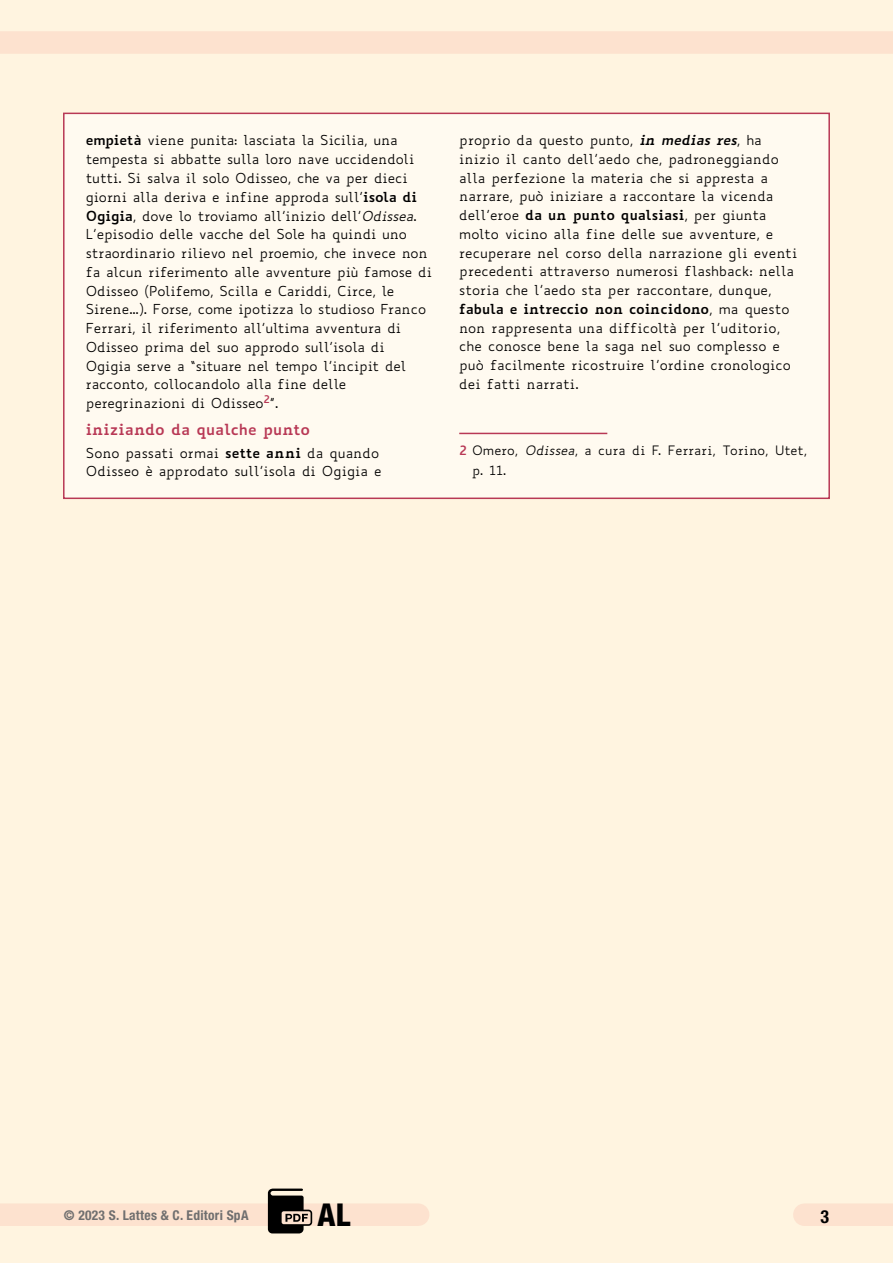
<style>
.page{position:relative;width:893px;height:1263px;background:#fff4e0}
.page>*{position:absolute;margin:0;border:0;box-sizing:border-box;transform-origin:0 0}
.t1{font:800 condensed 31.5px "Helvetica Neue LT Std";color:#000}
.t2{font:700 condensed 18px "Helvetica Neue LT Std";color:#000}
.t3{font:700 15px "Biancoenero";color:#b83855}
.t4{font:13.5px/18.8px "Biancoenero";letter-spacing:-.01em;color:#000}
.t5{font:700 condensed 13.5px "Helvetica Neue LT Std";letter-spacing:.02em;color:#706f6f}
.t6{font:12.75px/19.5px "Biancoenero";color:#000}
.s1{font-weight:700}
.s2{font-style:italic}
.s3{font-weight:700;font-style:italic}
.s4{font-weight:700;color:#b83855}
</style>
<div class="page">
<div style="left:0;top:1203px;width:418px;height:23px;background:#fde2cf"></div>
<div style="left:0;top:31px;width:893px;height:23px;background:#fde2cf"></div>
<div style="left:64px;top:113px;width:765px;height:385px;background:#fffaf0"></div>
<hr style="left:459px;top:433px;width:148px;height:1px;background:#b83855">
<div style="left:63px;top:113px;width:767px;height:386px;border:2px solid #b83855"></div>
<div style="left:804px;top:1203px;width:89px;height:23px;background:#fde2cf"></div>
<svg style="left:268px;top:1188px;width:44px;height:45px"></svg>
<p class="t4" style="left:86px;top:131px;width:348px"><span class="s1">empietà</span> viene punita: lasciata la Sicilia, una tempesta si abbatte sulla loro nave uccidendoli tutti. Si salva il solo Odisseo, che va per dieci giorni alla deriva e infine approda sull’<span class="s1">isola di Ogigia</span>, dove lo troviamo all’inizio dell’<span class="s2">Odissea</span>.<br>L’episodio delle vacche del Sole ha quindi uno straordinario rilievo nel proemio, che invece non fa alcun riferimento alle avventure più famose di Odisseo (Polifemo, Scilla e Cariddi, Circe, le Sirene…). Forse, come ipotizza lo studioso Franco Ferrari, il riferimento all’ultima avventura di Odisseo prima del suo approdo sull’isola di Ogigia serve a “situare nel tempo l’incipit del racconto, collocandolo alla fine delle peregrinazioni di Odisseo<sup>2</sup>”.</p>
<p class="t3" style="left:86px;top:416px;width:226px">iniziando da qualche punto</p>
<p class="t4" style="left:86px;top:443px;width:297px">Sono passati ormai <span class="s1">sette anni</span> da quando<br>Odisseo è approdato sull’isola di Ogigia e</p>
<p class="t4" style="left:459px;top:131px;width:340px">proprio da questo punto, <span class="s3">in medias res</span>, ha inizio il canto dell’aedo che, padroneggiando alla perfezione la materia che si appresta a narrare, può iniziare a raccontare la vicenda dell’eroe <span class="s1">da un punto qualsiasi</span>, per giunta molto vicino alla fine delle sue avventure, e recuperare nel corso della narrazione gli eventi precedenti attraverso numerosi flashback: nella storia che l’aedo sta per raccontare, dunque, <span class="s1">fabula e intreccio non coincidono</span>, ma questo non rappresenta una difficoltà per l’uditorio, che conosce bene la saga nel suo complesso e può facilmente ricostruire l’ordine cronologico dei fatti narrati.</p>
<p class="t6" style="left:472px;top:441px;width:337px;text-indent:-13px"><span class="s4">2</span> Omero, <span class="s2">Odissea</span>, a cura di F. Ferrari, Torino, Utet, p. 11.</p>
<p class="t5" style="left:64px;top:1206px;width:186px">© 2023 S. Lattes &amp; C. Editori SpA</p>
<h1 class="t1" style="left:318px;top:1195px;width:34px">AL</h1>
<h2 class="t2" style="left:820px;top:1206px;width:10px">3</h2>
</div>
